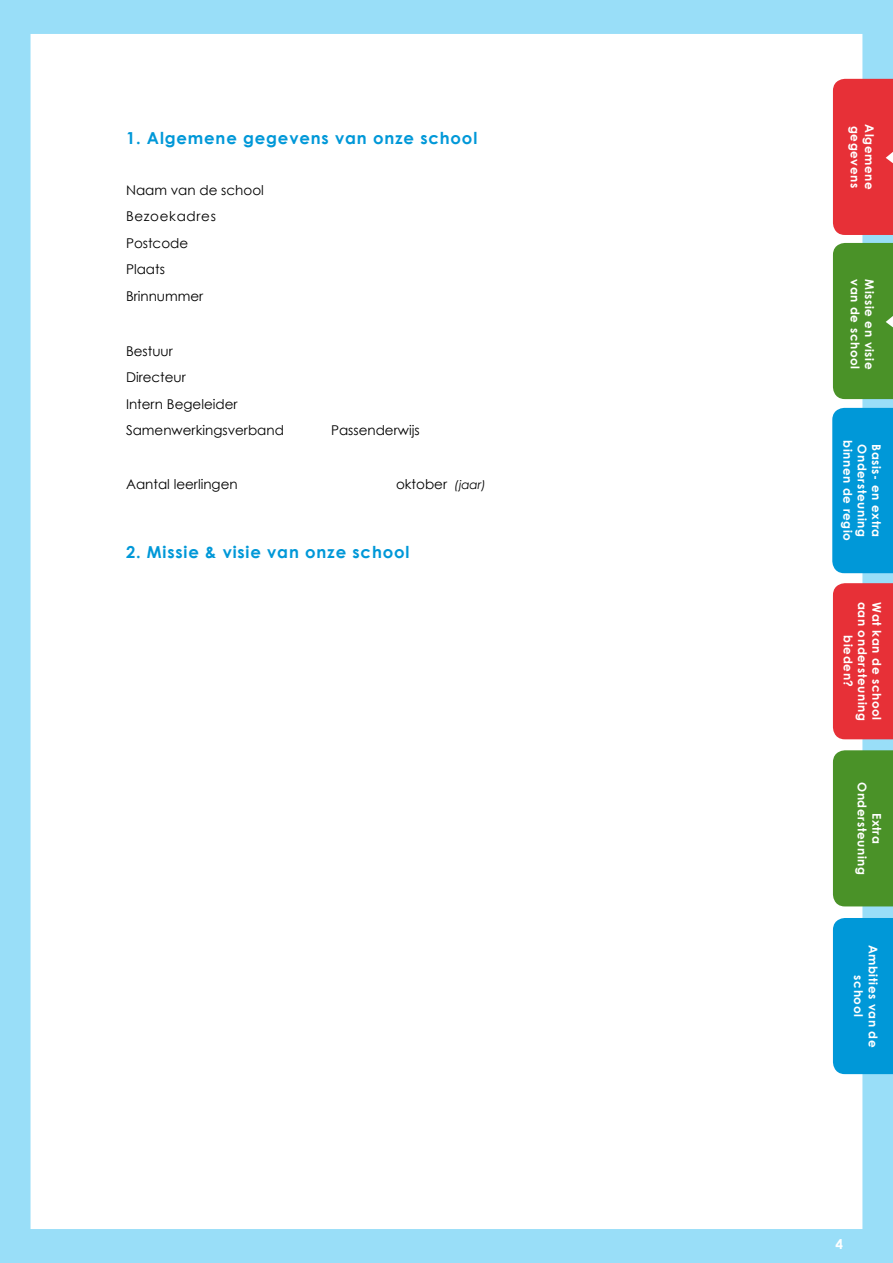
<style>
.page{position:relative;width:893px;height:1263px;background:#99def8}
.page>*{position:absolute;margin:0;border:0;box-sizing:border-box;transform-origin:0 0}
.t1{font:700 16.5px "Century Gothic";letter-spacing:.05em;color:#0098d8}
.t2{font:13.5px/26.5px "Century Gothic";color:#000}
.t3{font:700 13.5px "Century Gothic";color:#fff}
.t4{font:700 12px/14.4px "Century Gothic";letter-spacing:.05em;color:#fff;text-align:center}
.s1{font-style:italic;font-size:12px}
</style>
<div class="page">
<div style="left:31px;top:34px;width:831px;height:1195px;background:#fff"></div>
<div style="left:832px;top:408px;width:61px;height:165px;background:#0098d8"></div>
<div style="left:833px;top:583px;width:60px;height:156px;background:#e73037"></div>
<div style="left:833px;top:750px;width:60px;height:156px;background:#4a9228"></div>
<div style="left:833px;top:918px;width:60px;height:156px;background:#0098d8"></div>
<div style="left:833px;top:79px;width:60px;height:156px;background:#e73037"></div>
<div style="left:833px;top:243px;width:60px;height:156px;background:#4a9228"></div>
<h1 class="t1" style="left:126px;top:128px;width:353px">1. Algemene gegevens van onze school</h1>
<p class="t2" style="left:126px;top:176px;width:139px">Naam van de school<br>Bezoekadres<br>Postcode<br>Plaats<br>Brinnummer</p>
<p class="t2" style="left:126px;top:337px;width:159px">Bestuur<br>Directeur<br>Intern Begeleider<br>Samenwerkingsverband</p>
<p class="t2" style="left:331px;top:416px;width:90px">Passenderwijs</p>
<p class="t2" style="left:126px;top:470px;width:113px">Aantal leerlingen</p>
<p class="t2" style="left:396px;top:470px;width:91px">oktober <span class="s1">(jaar)</span></p>
<h1 class="t1" style="left:126px;top:542px;width:285px">2. Missie &amp; visie van onze school</h1>
<p class="t4" style="left:863px;top:126px;width:64px;rotate:90deg">gegevens</p>
<p class="t4" style="left:877px;top:124px;width:67px;rotate:90deg">Algemene</p>
<p class="t4" style="left:863px;top:279px;width:91px;rotate:90deg">van de school</p>
<p class="t4" style="left:877px;top:279px;width:92px;rotate:90deg">Missie en visie</p>
<p class="t4" style="left:855px;top:440px;width:102px;rotate:90deg">binnen de regio</p>
<p class="t4" style="left:870px;top:444px;width:94px;rotate:90deg">Ondersteuning</p>
<p class="t4" style="left:884px;top:444px;width:95px;rotate:90deg">Basis- en extra</p>
<p class="t4" style="left:870px;top:602px;width:121px;rotate:90deg">aan ondersteuning</p>
<p class="t4" style="left:884px;top:602px;width:120px;rotate:90deg">Wat kan de school</p>
<p class="t4" style="left:855px;top:635px;width:53px;rotate:90deg">bieden?</p>
<p class="t4" style="left:884px;top:782px;width:94px;rotate:90deg">Extra<br>Ondersteuning</p>
<p class="t4" style="left:880px;top:944px;width:104px;rotate:90deg">Ambities van de school</p>
<p class="t3" style="left:835px;top:1236px;width:9px">4</p>
</div>
